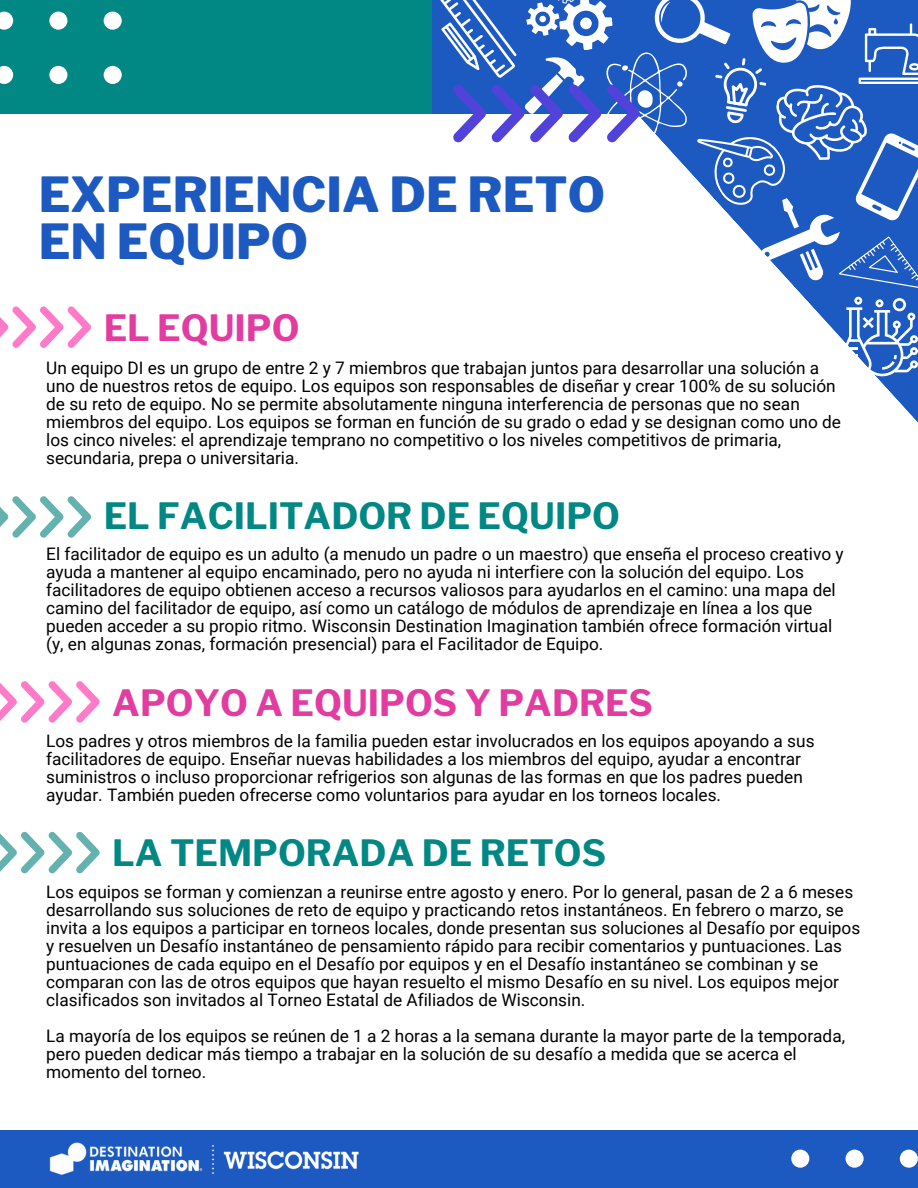
<style>
.page{position:relative;width:918px;height:1188px;background:#fff}
.page>*{position:absolute;margin:0;border:0;box-sizing:border-box;transform-origin:0 0}
.t1{font:800 48px/47.2px "Libre Franklin";color:#1c59c0}
.t2{font:700 36px "Libre Franklin";color:#018884}
.t3{font:700 36px "Libre Franklin";color:#e23ca1}
.t4{font:17.25px/18px "Roboto";color:#000}
</style>
<div class="page">
<div style="left:0;top:0;width:431px;height:391px;background:#018884"></div>
<div style="left:0;top:114px;width:637px;height:788px;background:#fff"></div>
<svg style="left:0;top:11px;width:122px;height:73px"></svg>
<svg style="left:431px;top:0;width:487px;height:376px"></svg>
<svg style="left:0;top:306px;width:91px;height:42px"></svg>
<svg style="left:0;top:496px;width:91px;height:41px"></svg>
<svg style="left:0;top:681px;width:100px;height:41px"></svg>
<svg style="left:0;top:832px;width:100px;height:41px"></svg>
<div style="left:0;top:1131px;width:918px;height:57px;background:#1c59c0"></div>
<svg style="left:791px;top:1150px;width:127px;height:18px"></svg>
<img style="left:49px;top:1142px;width:310px;height:33px">
<p class="t1" style="left:39px;top:171px;width:568px">EXPERIENCIA DE RETO<br>EN EQUIPO</p>
<p class="t3" style="left:104px;top:306px;width:197px">EL EQUIPO</p>
<p class="t4" style="left:46px;top:360px;width:796px">Un equipo DI es un grupo de entre 2 y 7 miembros que trabajan juntos para desarrollar una solución a uno de nuestros retos de equipo. Los equipos son responsables de diseñar y crear 100% de su solución de su reto de equipo. No se permite absolutamente ninguna interferencia de personas que no sean miembros del equipo. Los equipos se forman en función de su grado o edad y se designan como uno de los cinco niveles: el aprendizaje temprano no competitivo o los niveles competitivos de primaria, secundaria, prepa o universitaria.</p>
<p class="t2" style="left:104px;top:494px;width:518px">EL FACILITADOR DE EQUIPO</p>
<p class="t4" style="left:46px;top:545px;width:799px">El facilitador de equipo es un adulto (a menudo un padre o un maestro) que enseña el proceso creativo y ayuda a mantener al equipo encaminado, pero no ayuda ni interfiere con la solución del equipo. Los facilitadores de equipo obtienen acceso a recursos valiosos para ayudarlos en el camino: una mapa del camino del facilitador de equipo, así como un catálogo de módulos de aprendizaje en línea a los que pueden acceder a su propio ritmo. Wisconsin Destination Imagination también ofrece formación virtual (y, en algunas zonas, formación presencial) para el Facilitador de Equipo.</p>
<p class="t3" style="left:112px;top:681px;width:542px">APOYO A EQUIPOS Y PADRES</p>
<p class="t4" style="left:46px;top:732px;width:770px">Los padres y otros miembros de la familia pueden estar involucrados en los equipos apoyando a sus facilitadores de equipo. Enseñar nuevas habilidades a los miembros del equipo, ayudar a encontrar suministros o incluso proporcionar refrigerios son algunas de las formas en que los padres pueden ayudar. También pueden ofrecerse como voluntarios para ayudar en los torneos locales.</p>
<p class="t2" style="left:112px;top:831px;width:495px">LA TEMPORADA DE RETOS</p>
<p class="t4" style="left:46px;top:883px;width:816px">Los equipos se forman y comienzan a reunirse entre agosto y enero. Por lo general, pasan de 2 a 6 meses desarrollando sus soluciones de reto de equipo y practicando retos instantáneos. En febrero o marzo, se invita a los equipos a participar en torneos locales, donde presentan sus soluciones al Desafío por equipos y resuelven un Desafío instantáneo de pensamiento rápido para recibir comentarios y puntuaciones. Las puntuaciones de cada equipo en el Desafío por equipos y en el Desafío instantáneo se combinan y se comparan con las de otros equipos que hayan resuelto el mismo Desafío en su nivel. Los equipos mejor clasificados son invitados al Torneo Estatal de Afiliados de Wisconsin.</p>
<p class="t4" style="left:46px;top:1027px;width:800px">La mayoría de los equipos se reúnen de 1 a 2 horas a la semana durante la mayor parte de la temporada, pero pueden dedicar más tiempo a trabajar en la solución de su desafío a medida que se acerca el momento del torneo.</p>
</div>
